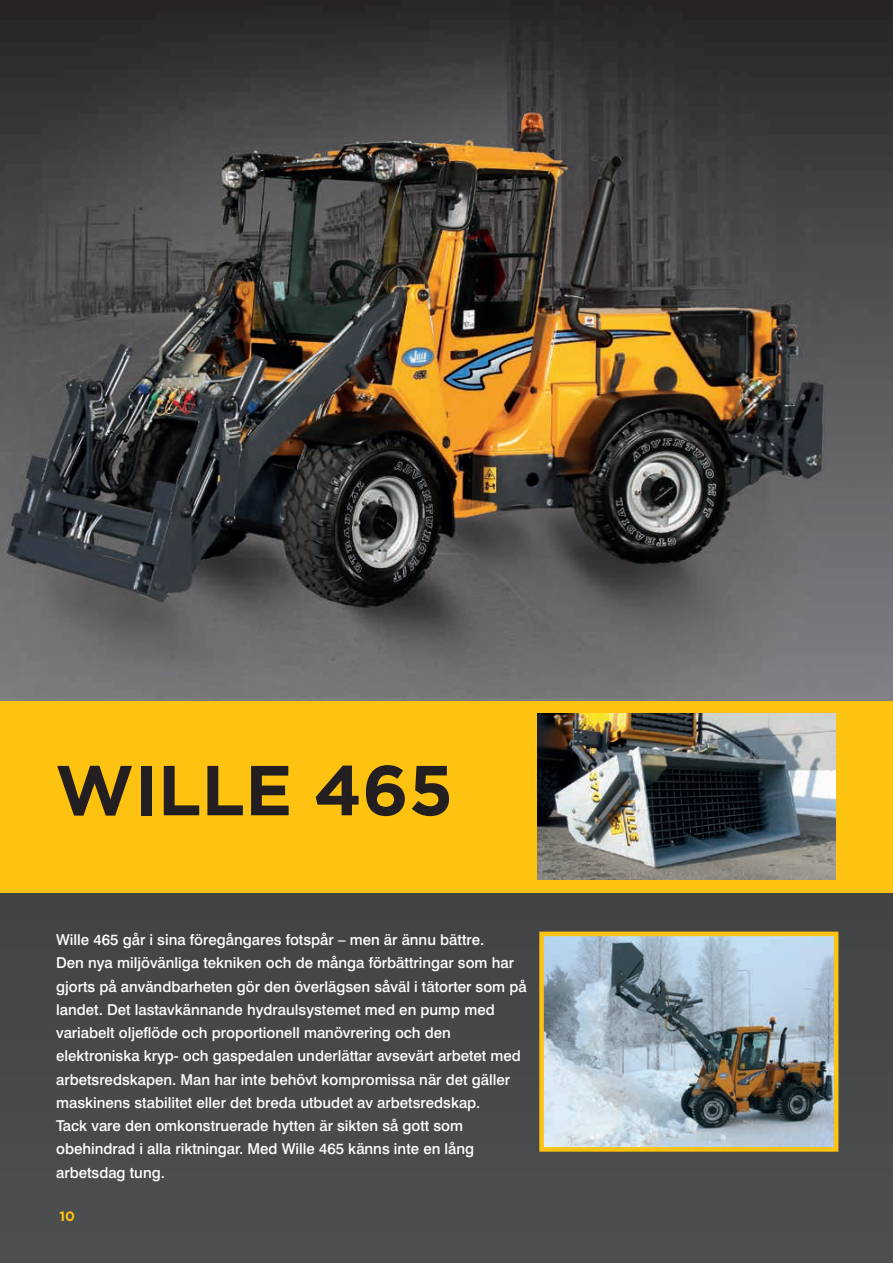
<style>
.page{position:relative;width:893px;height:1263px;background:#fff}
.page>*{position:absolute;margin:0;border:0;box-sizing:border-box;transform-origin:0 0}
.t1{font:700 70.5px "Gotham";color:#231f20}
.t2{font:500 15px/23.2px "Swiss 721 BT";color:#fff}
.t3{font:700 13.5px "Gotham";color:#fec210}
</style>
<div class="page">
<img style="left:0;top:0;width:893px;height:702px">
<div style="left:0;top:751px;width:893px;height:512px;background:#48494a"></div>
<img style="left:544px;top:936px;width:289px;height:211px">
<div style="left:539px;top:931px;width:299px;height:221px;border:4px solid #fec210"></div>
<div style="left:0;top:702px;width:893px;height:191px;background:#fec210"></div>
<img style="left:537px;top:714px;width:298px;height:166px">
<h1 class="t1" style="left:55px;top:743px;width:400px">WILLE 465</h1>
<p class="t2" style="left:56px;top:928px;width:472px">Wille 465 går i sina föregångares fotspår – men är ännu bättre.<br>Den nya miljövänliga tekniken och de många förbättringar som har gjorts på användbarheten gör den överlägsen såväl i tätorter som på landet. Det lastavkännande hydraulsystemet med en pump med variabelt oljeflöde och proportionell manövrering och den elektroniska kryp- och gaspedalen underlättar avsevärt arbetet med arbetsredskapen. Man har inte behövt kompromissa när det gäller maskinens stabilitet eller det breda utbudet av arbetsredskap.<br>Tack vare den omkonstruerade hytten är sikten så gott som obehindrad i alla riktningar. Med Wille 465 känns inte en lång arbetsdag tung.</p>
<p class="t3" style="left:60px;top:1207px;width:17px">10</p>
</div>
